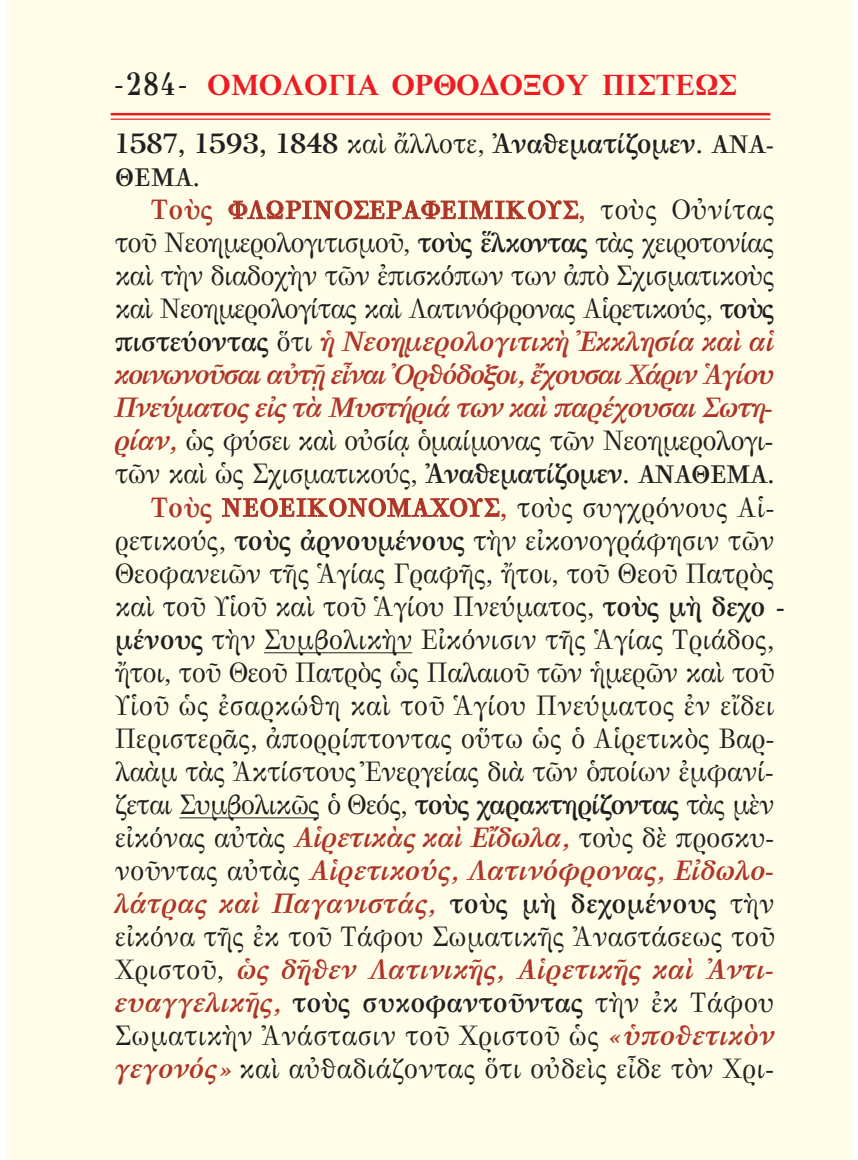
<style>
.page{position:relative;width:858px;height:1160px;background:#fff}
.page>*{position:absolute;margin:0;border:0;box-sizing:border-box;transform-origin:0 0}
.t1{font:700 30px "Galatia SIL";color:#ed1c24}
.t2{font:27.5px "GFS Bodoni";letter-spacing:-.02em;color:#231f20}
.t3{font:27.5px "GFS Bodoni";color:#231f20}
.t4{font:italic 700 27.5px "GFS Bodoni";color:#ae3628}
.t5{font:27.5px "GFS Bodoni";letter-spacing:-.04em;color:#231f20}
.t6{font:27.5px "GFS Bodoni";letter-spacing:-.045em;color:#231f20}
.t7{font:italic 700 27.5px "GFS Bodoni";letter-spacing:-.06em;color:#ae3628}
.t8{font:italic 700 27.5px "GFS Bodoni";letter-spacing:-.02em;color:#ae3628}
.t9{font:700 27.5px "GFS Bodoni";letter-spacing:-.02em;color:#231f20}
.t10{font:italic 700 27.5px "GFS Bodoni";letter-spacing:-.045em;color:#ae3628}
.t11{font:700 27.5px "GFS Bodoni";color:#231f20}
.t12{font:700 25px/32.8px "GFS Bodoni";letter-spacing:.005em;color:#ae3628}
.s1{font-family:"GFS Didot";font-weight:400;color:#231f20}
.s2{font-family:"GFS Didot";font-size:32.5px;color:#231f20}
.s3{font-weight:400}
.s4{font-size:25px}
.s5{color:#231f20}
.s6{font-size:27.5px;color:#231f20}
.s7{font-size:27.5px}
.s8{font-weight:400;font-size:27.5px;color:#231f20}
.s9{font-weight:700}
.s10{font-style:normal;color:#231f20}
.s11{font-weight:400;font-style:normal;color:#231f20}
.s12{font-weight:700;font-style:italic;color:#ae3628}
.s13{font-weight:700;font-size:25px}
.s14{font-weight:700;color:#ae3628}
.s15{font-weight:700;font-size:25px;color:#ae3628}
.s16{font-style:italic;color:#ae3628}
</style>
<div class="page">
<div style="left:8px;top:0;width:843px;height:1159px;background:#fffde8"></div>
<hr style="left:264px;top:652px;width:148px;height:1px;background:#231f20">
<hr style="left:179px;top:817px;width:140px;height:1px;background:#231f20">
<hr style="left:111px;top:113px;width:659px;height:2px;background:#ed1c24">
<hr style="left:111px;top:119px;width:659px;height:1px;background:#ed1c24">
<p class="t1" style="left:113px;top:67px;width:625px"><span class="s1">-</span><span class="s2">284</span><span class="s1">-</span> ΟΜΟΛΟΓΙΑ ΟΡΘΟΔΟΞΟΥ ΠΙΣΤΕΩΣ</p>
<p class="t9" style="left:115px;top:127px;width:660px">1587, 1593, 1848 <span class="s3">καὶ ἄλλοτε,</span> Ἀναθε ματίζομεν. <span class="s4">ΑΝΑ-</span></p>
<p class="t12" style="left:150px;top:161px;width:625px;text-indent:-35px"><span class="s5">ΘΕΜΑ</span><span class="s6">.<br></span><span class="s7">Τοὺς</span> ΦΛΩΡΙΝΟΣΕΡΑΦΕΙΜΙΚΟΥΣ<span class="s7">,</span> <span class="s8">τοὺς Οὐ νί τας</span></p>
<p class="t5" style="left:115px;top:226px;width:660px">τοῦ Νεοημερολογιτισμοῦ, <span class="s9">τοὺς ἕλκοντας</span> τὰς χει ρο τονίας</p>
<p class="t2" style="left:115px;top:259px;width:661px">καὶ τὴν διαδοχὴν τῶν ἐπισκόπων των ἀπὸ Σχι σματικοὺς</p>
<p class="t6" style="left:115px;top:292px;width:661px">καὶ Νεο ημερολογίτας καὶ Λατινόφρονας Αἱρετικούς, <span class="s9">τοὺς</span></p>
<p class="t8" style="left:115px;top:325px;width:661px"><span class="s10">πιστεύον τας</span> <span class="s11">ὅ τι</span> ἡ Νεο ημερολογιτικὴ Ἐκκλησία καὶ αἱ</p>
<p class="t7" style="left:115px;top:358px;width:661px">κοινωνοῦσαι αὐτῇ εἶναι Ὀρ θόδο ξοι, ἔχουσαι Χάριν Ἁγίου</p>
<p class="t10" style="left:115px;top:391px;width:660px">Πνεύ ματος εἰς τὰ Μυ στήριά των καὶ παρέχουσαι Σωτη -</p>
<p class="t2" style="left:115px;top:424px;width:660px"><span class="s12">ρίαν,</span> ὡς φύσει καὶ οὐσίᾳ ὁμαίμονας τῶν Νεοημερολο γι -</p>
<p class="t2" style="left:115px;top:457px;width:661px">τῶν καὶ ὡς Σχισματικούς, <span class="s9">Ἀνα θεματίζομεν.</span> <span class="s13">ΑΝΑΘΕΜΑ</span><span class="s9">.</span></p>
<p class="t3" style="left:150px;top:491px;width:625px"><span class="s14">Τοὺς</span> <span class="s15">ΝΕΟΕΙΚΟΝΟ ΜΑ ΧΟΥΣ</span><span class="s14">,</span> τοὺς συγχρό νους Αἱ -</p>
<p class="t2" style="left:115px;top:524px;width:661px">ρετικούς, <span class="s9">τοὺς ἀρνουμένους</span> τὴν εἰκονογρά φη σιν τῶν</p>
<p class="t2" style="left:115px;top:557px;width:660px">Θεοφανειῶν τῆς Ἁγίας Γραφῆς, ἤτοι, τοῦ Θεοῦ Πα τρὸς</p>
<p class="t2" style="left:115px;top:590px;width:671px">καὶ τοῦ Υἱοῦ καὶ τοῦ Ἁγίου Πνεύματος, <span class="s9">τοὺς μὴ δεχο -</span></p>
<p class="t2" style="left:115px;top:623px;width:660px"><span class="s9">μένους</span> τὴν Συμ βο λικὴν Εἰκόνισιν τῆς Ἁγίας Τριάδος,</p>
<p class="t2" style="left:115px;top:656px;width:660px">ἤτοι, τοῦ Θεοῦ Πατρὸς ὡς Παλαιοῦ τῶν ἡμε ρῶν καὶ τοῦ</p>
<p class="t3" style="left:115px;top:689px;width:661px">Υἱοῦ ὡς ἐσαρ κώθη καὶ τοῦ Ἁγίου Πνεύ ματος ἐν εἴδει</p>
<p class="t2" style="left:115px;top:722px;width:661px">Περιστερᾶς, ἀ πορρίπτοντας οὕ τω ὡς ὁ Αἱρετικὸς Βαρ-</p>
<p class="t2" style="left:115px;top:755px;width:660px">λαὰμ τὰς Ἀκτίστους Ἐνεργείας διὰ τῶν ὁποίων ἐμ φανί-</p>
<p class="t5" style="left:115px;top:788px;width:661px">ζεται Συμ βολικῶς ὁ Θεός, <span class="s9">τοὺς χαρακτη ρί ζον τας</span> τὰς μὲν</p>
<p class="t2" style="left:115px;top:821px;width:660px">εἰκόνας αὐτὰς <span class="s12">Αἱρετικὰς καὶ Εἴδω λα,</span> τοὺς δὲ προσ κυ-</p>
<p class="t4" style="left:115px;top:854px;width:661px"><span class="s11">νοῦντας αὐτὰς</span> Αἱρετικούς, Λατινό φρονας, Εἰ δωλο -</p>
<p class="t4" style="left:115px;top:887px;width:661px">λάτρας καὶ Παγα νιστάς, <span class="s10">τοὺς μὴ δεχομένους</span> <span class="s11">τὴν</span></p>
<p class="t2" style="left:115px;top:920px;width:661px">εἰ κόνα τῆς ἐκ τοῦ Τάφου Σωματικῆς Ἀναστά σεως τοῦ</p>
<p class="t4" style="left:115px;top:953px;width:661px"><span class="s11">Χριστοῦ,</span> ὡς δῆ θεν Λατινικῆς, Αἱρετικῆς καὶ Ἀντι -</p>
<p class="t11" style="left:115px;top:986px;width:661px"><span class="s16">ευαγγελι κῆς,</span> τοὺς συκοφαντοῦντας <span class="s3">τὴν ἐκ Τά φου</span></p>
<p class="t3" style="left:115px;top:1019px;width:661px">Σωματι κὴν Ἀνάστασιν τοῦ Χριστοῦ ὡς <span class="s12">«ὑποθετικὸν</span></p>
<p class="t3" style="left:115px;top:1052px;width:660px"><span class="s12">γεγονός»</span> καὶ αὐθαδιά ζοντας ὅτι οὐδεὶς εἶδε τὸν Χρι -</p>
</div>
